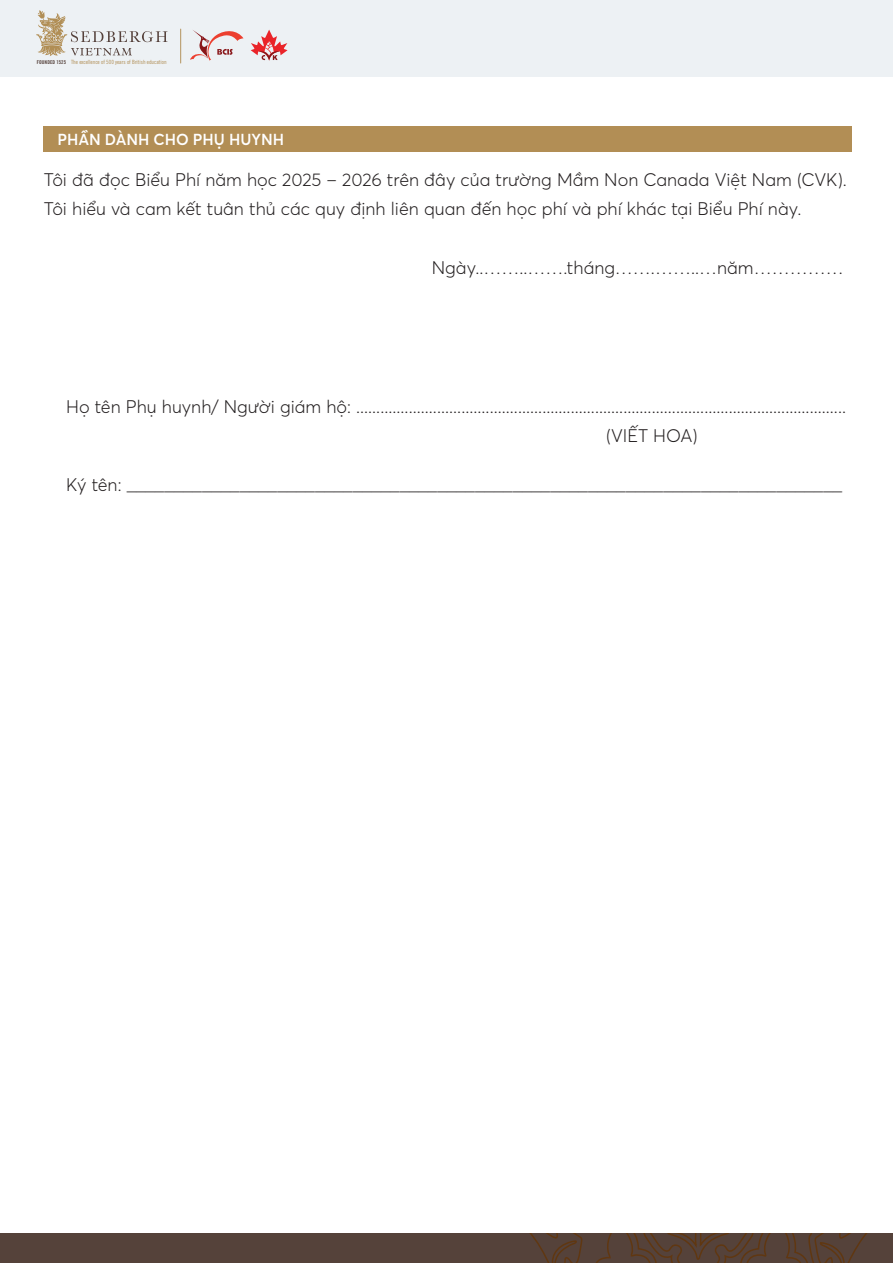
<style>
.page{position:relative;width:893px;height:1263px;background:#fff}
.page>*{position:absolute;margin:0;border:0;box-sizing:border-box;transform-origin:0 0}
.t1{font:300 18px/29.1px "Averta";color:#231f20}
.t2{font:600 15.75px "Averta";color:#fff}
.t3{font:5.7px "SVN Trade Gothic Cn";color:#b18e55}
.s1{font-weight:700;font-size:5.25px;color:#55413b}
</style>
<div class="page">
<div style="left:0;top:1233px;width:893px;height:30px;background:#55423a"></div>
<svg style="left:529px;top:1233px;width:339px;height:30px"></svg>
<div style="left:0;top:0;width:893px;height:77px;background:#edf1f4"></div>
<div style="left:43px;top:126px;width:808px;height:26px;background:#b28e55"></div>
<svg style="left:36px;top:10px;width:132px;height:46px"></svg>
<hr style="left:180px;top:29px;width:1px;height:34px;background:#b18e55">
<svg style="left:190px;top:30px;width:53px;height:31px"></svg>
<svg style="left:251px;top:30px;width:37px;height:31px"></svg>
<p class="t3" style="left:37px;top:58px;width:131px"><span class="s1">FOUNDED 1525</span> The excellence of 500 years of British education</p>
<p class="t2" style="left:57px;top:129px;width:228px">PHẦN DÀNH CHO PHỤ HUYNH</p>
<p class="t1" style="left:44px;top:165px;width:805px">Tôi đã đọc Biểu Phí năm học 2025 – 2026 trên đây của trường Mầm Non Canada Việt Nam (CVK).<br>Tôi hiểu và cam kết tuân thủ các quy định liên quan đến học phí và phí khác tại Biểu Phí này.</p>
<p class="t1" style="left:432px;top:253px;width:413px">Ngày..……..…….tháng…….……..…năm……………</p>
<p class="t1" style="left:606px;top:392px;width:241px;text-indent:-540px">Họ tên Phụ huynh/ Người giám hộ: ......................................................................................................................... (VIẾT HOA)</p>
<p class="t1" style="left:66px;top:470px;width:777px">Ký tên: ____________________________________________________________________________</p>
</div>
